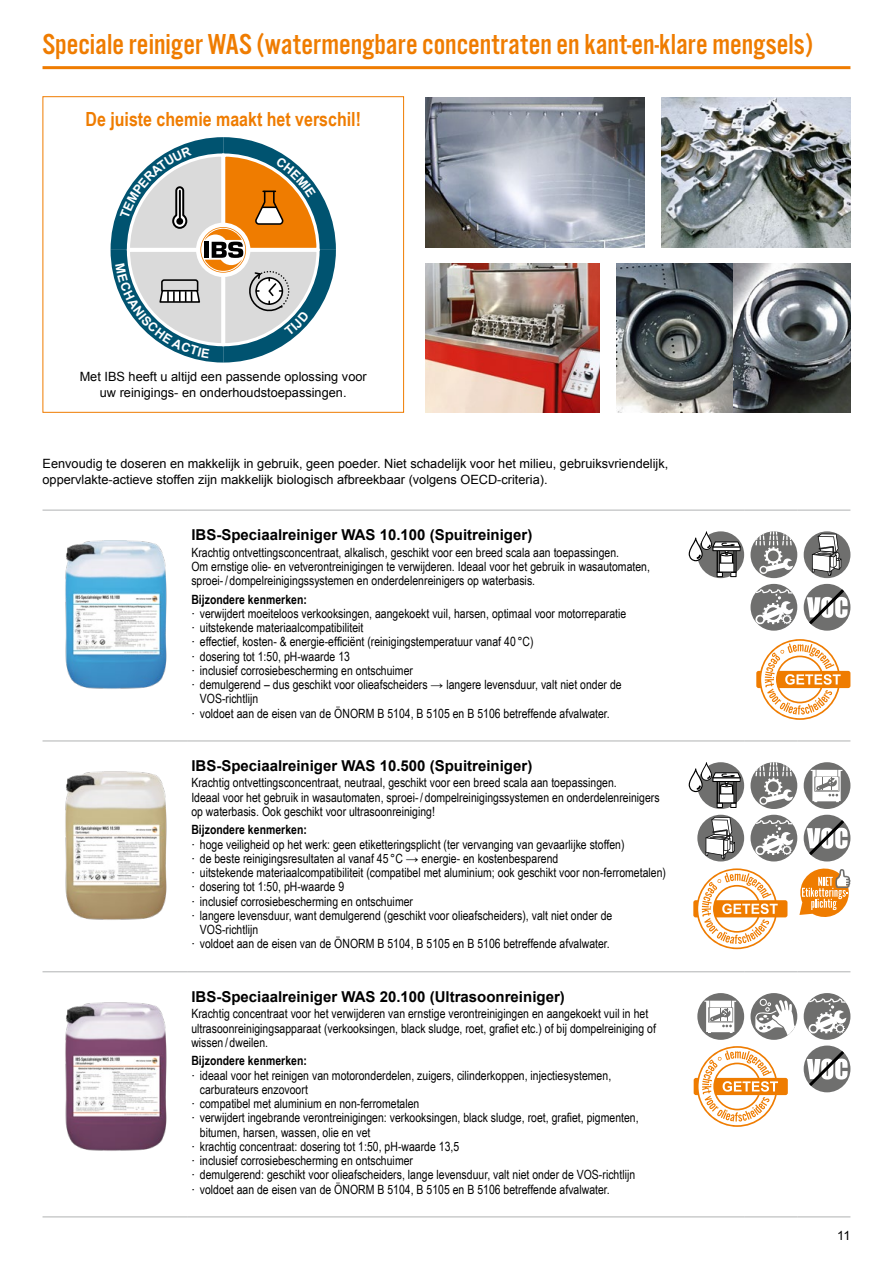
<style>
.page{position:relative;width:893px;height:1263px;background:#fff}
.page>*{position:absolute;margin:0;border:0;box-sizing:border-box;transform-origin:0 0}
.t1{font:30px "Alternate Got No 3 D";color:#ef7c00}
.t2{font:700 19.5px "Arial Narrow";color:#ef7c00}
.t3{font:700 15px "Arial";color:#000}
.t4{font:12.75px/14.2px "Arial Narrow";color:#000}
.t5{font:12.75px/15.8px "Arial";color:#000}
.t6{font:700 12.75px "Arial Narrow";color:#000}
.s1{font-family:"Arial"}
</style>
<div class="page">
<svg style="left:693px;top:868px;width:94px;height:81px"></svg>
<hr style="left:43px;top:66px;width:807px;height:3px;background:#ef7c00">
<hr style="left:43px;top:510px;width:144px;height:1px;background:#b1b2b3">
<hr style="left:187px;top:510px;width:504px;height:1px;background:#b1b2b3">
<hr style="left:691px;top:510px;width:53px;height:1px;background:#b1b2b3">
<hr style="left:744px;top:510px;width:53px;height:1px;background:#b1b2b3">
<hr style="left:797px;top:510px;width:53px;height:1px;background:#b1b2b3">
<hr style="left:43px;top:740px;width:144px;height:1px;background:#b1b2b3">
<hr style="left:187px;top:740px;width:504px;height:1px;background:#b1b2b3">
<hr style="left:691px;top:740px;width:53px;height:1px;background:#b1b2b3">
<hr style="left:744px;top:740px;width:53px;height:1px;background:#b1b2b3">
<hr style="left:797px;top:740px;width:53px;height:1px;background:#b1b2b3">
<hr style="left:43px;top:971px;width:144px;height:1px;background:#b1b2b3">
<hr style="left:187px;top:971px;width:504px;height:1px;background:#b1b2b3">
<hr style="left:691px;top:971px;width:53px;height:1px;background:#b1b2b3">
<hr style="left:744px;top:971px;width:53px;height:1px;background:#b1b2b3">
<hr style="left:797px;top:971px;width:53px;height:1px;background:#b1b2b3">
<hr style="left:43px;top:1216px;width:144px;height:1px;background:#b1b2b3">
<hr style="left:187px;top:1216px;width:504px;height:1px;background:#b1b2b3">
<hr style="left:691px;top:1216px;width:53px;height:1px;background:#b1b2b3">
<hr style="left:744px;top:1216px;width:53px;height:1px;background:#b1b2b3">
<hr style="left:797px;top:1216px;width:53px;height:1px;background:#b1b2b3">
<img style="left:65px;top:540px;width:102px;height:149px">
<div style="left:697px;top:531px;width:47px;height:47px;background:#6f6f6e;border-radius:50%"></div>
<svg style="left:688px;top:531px;width:53px;height:46px"></svg>
<div style="left:750px;top:531px;width:47px;height:47px;background:#6f6f6e;border-radius:50%"></div>
<svg style="left:755px;top:531px;width:38px;height:43px"></svg>
<div style="left:750px;top:584px;width:47px;height:47px;background:#6f6f6e;border-radius:50%"></div>
<svg style="left:755px;top:589px;width:38px;height:36px"></svg>
<div style="left:804px;top:531px;width:46px;height:47px;background:#6f6f6e;border-radius:50%"></div>
<svg style="left:812px;top:533px;width:29px;height:43px"></svg>
<div style="left:804px;top:584px;width:46px;height:47px;background:#6f6f6e;border-radius:50%"></div>
<svg style="left:807px;top:589px;width:41px;height:35px"></svg>
<img style="left:65px;top:771px;width:102px;height:149px">
<div style="left:697px;top:762px;width:47px;height:47px;background:#6f6f6e;border-radius:50%"></div>
<svg style="left:688px;top:762px;width:53px;height:46px"></svg>
<div style="left:697px;top:815px;width:47px;height:46px;background:#6f6f6e;border-radius:50%"></div>
<svg style="left:706px;top:817px;width:29px;height:42px"></svg>
<div style="left:750px;top:762px;width:47px;height:47px;background:#6f6f6e;border-radius:50%"></div>
<svg style="left:755px;top:762px;width:38px;height:43px"></svg>
<div style="left:750px;top:815px;width:47px;height:46px;background:#6f6f6e;border-radius:50%"></div>
<svg style="left:755px;top:820px;width:38px;height:36px"></svg>
<div style="left:804px;top:762px;width:46px;height:47px;background:#6f6f6e;border-radius:50%"></div>
<svg style="left:811px;top:770px;width:31px;height:32px"></svg>
<div style="left:804px;top:815px;width:46px;height:46px;background:#6f6f6e;border-radius:50%"></div>
<svg style="left:807px;top:820px;width:41px;height:35px"></svg>
<svg style="left:799px;top:868px;width:52px;height:49px"></svg>
<img style="left:65px;top:1002px;width:102px;height:149px">
<div style="left:697px;top:993px;width:47px;height:47px;background:#6f6f6e;border-radius:50%"></div>
<svg style="left:704px;top:1001px;width:32px;height:32px"></svg>
<div style="left:750px;top:993px;width:47px;height:47px;background:#6f6f6e;border-radius:50%"></div>
<svg style="left:755px;top:999px;width:40px;height:36px"></svg>
<div style="left:804px;top:993px;width:46px;height:47px;background:#6f6f6e;border-radius:50%"></div>
<svg style="left:808px;top:998px;width:38px;height:36px"></svg>
<div style="left:804px;top:1045px;width:46px;height:47px;background:#6f6f6e;border-radius:50%"></div>
<svg style="left:807px;top:1051px;width:41px;height:35px"></svg>
<div style="left:43px;top:96px;width:361px;height:317px;border:1px solid #ef7c00"></div>
<img style="left:616px;top:263px;width:234px;height:150px">
<img style="left:661px;top:98px;width:189px;height:149px">
<img style="left:425px;top:98px;width:219px;height:149px">
<img style="left:425px;top:263px;width:175px;height:150px">
<svg style="left:756px;top:639px;width:94px;height:81px"></svg>
<svg style="left:694px;top:1046px;width:94px;height:81px"></svg>
<svg style="left:111px;top:137px;width:225px;height:226px"></svg>
<h1 class="t1" style="left:43px;top:28px;width:772px">Speciale reiniger WAS (watermengbare concentraten en kant-en-klare mengsels)</h1>
<h2 class="t2" style="left:85px;top:105px;width:277px">De juiste chemie maakt het verschil!</h2>
<p class="t5" style="left:80px;top:369px;width:289px;text-align:center">Met IBS heeft u altijd een passende oplossing voor uw reinigings- en onderhoudstoepassingen.</p>
<p class="t5" style="left:43px;top:456px;width:627px">Eenvoudig te doseren en makkelijk in gebruik, geen poeder. Niet schadelijk voor het milieu, gebruiksvriendelijk, oppervlakte-actieve stoffen zijn makkelijk biologisch afbreekbaar (volgens OECD-criteria).</p>
<p class="t3" style="left:191px;top:524px;width:342px">IBS-Speciaalreiniger WAS 10.100 (Spuitreiniger)</p>
<p class="t4" style="left:191px;top:544px;width:460px">Krachtig ontvettingsconcentraat, alkalisch, geschikt voor een breed scala aan toepassingen.<br>Om ernstige olie- en vetverontreinigingen te verwijderen. Ideaal voor het gebruik in wasautomaten, sproei-/ dompelreinigingssystemen en onderdelenreinigers op waterbasis.</p>
<p class="t6" style="left:191px;top:589px;width:117px">Bijzondere kenmerken:</p>
<p class="t4" style="left:191px;top:606px;width:436px"><span class="s1">∙</span> verwijdert moeiteloos verkooksingen, aangekoekt vuil, harsen, optimaal voor motorreparatie</p>
<p class="t4" style="left:191px;top:620px;width:174px"><span class="s1">∙</span> uitstekende materiaalcompatibiliteit</p>
<p class="t4" style="left:191px;top:634px;width:344px"><span class="s1">∙</span> effectief, kosten- &amp; energie-efficiënt (reinigingstemperatuur vanaf 40 °C)</p>
<p class="t4" style="left:191px;top:648px;width:160px"><span class="s1">∙</span> dosering tot 1:50, pH-waarde 13</p>
<p class="t4" style="left:191px;top:663px;width:223px"><span class="s1">∙</span> inclusief corrosiebescherming en ontschuimer</p>
<p class="t4" style="left:191px;top:677px;width:432px"><span class="s1">∙</span> demulgerend – dus geschikt voor olieafscheiders → langere levensduur, valt niet onder de</p>
<p class="t4" style="left:200px;top:691px;width:60px">VOS-richtlijn</p>
<p class="t4" style="left:191px;top:705px;width:420px"><span class="s1">∙</span> voldoet aan de eisen van de ÖNORM B 5104, B 5105 en B 5106 betreffende afvalwater.</p>
<p class="t3" style="left:191px;top:755px;width:342px">IBS-Speciaalreiniger WAS 10.500 (Spuitreiniger)</p>
<p class="t4" style="left:191px;top:775px;width:470px">Krachtig ontvettingsconcentraat, neutraal, geschikt voor een breed scala aan toepassingen.<br>Ideaal voor het gebruik in wasautomaten, sproei-/ dompelreinigingssystemen en onderdelenreinigers op waterbasis. Ook geschikt voor ultrasoonreiniging!</p>
<p class="t6" style="left:191px;top:820px;width:117px">Bijzondere kenmerken:</p>
<p class="t4" style="left:191px;top:836px;width:435px"><span class="s1">∙</span> hoge veiligheid op het werk: geen etiketteringsplicht (ter vervanging van gevaarlijke stoffen)</p>
<p class="t4" style="left:191px;top:851px;width:368px"><span class="s1">∙</span> de beste reinigingsresultaten al vanaf 45 °C → energie- en kostenbesparend</p>
<p class="t4" style="left:191px;top:865px;width:476px"><span class="s1">∙</span> uitstekende materiaalcompatibiliteit (compatibel met aluminium; ook geschikt voor non-ferrometalen)</p>
<p class="t4" style="left:191px;top:879px;width:154px"><span class="s1">∙</span> dosering tot 1:50, pH-waarde 9</p>
<p class="t4" style="left:191px;top:893px;width:223px"><span class="s1">∙</span> inclusief corrosiebescherming en ontschuimer</p>
<p class="t4" style="left:191px;top:908px;width:423px"><span class="s1">∙</span> langere levensduur, want demulgerend (geschikt voor olieafscheiders), valt niet onder de</p>
<p class="t4" style="left:200px;top:922px;width:60px">VOS-richtlijn</p>
<p class="t4" style="left:191px;top:936px;width:420px"><span class="s1">∙</span> voldoet aan de eisen van de ÖNORM B 5104, B 5105 en B 5106 betreffende afvalwater.</p>
<p class="t3" style="left:191px;top:986px;width:375px">IBS-Speciaalreiniger WAS 20.100 (Ultrasoonreiniger)</p>
<p class="t4" style="left:191px;top:1006px;width:466px">Krachtig concentraat voor het verwijderen van ernstige verontreinigingen en aangekoekt vuil in het ultrasoonreinigingsapparaat (verkooksingen, black sludge, roet, grafiet etc.) of bij dompelreiniging of wissen / dweilen.</p>
<p class="t6" style="left:191px;top:1051px;width:117px">Bijzondere kenmerken:</p>
<p class="t4" style="left:191px;top:1067px;width:421px"><span class="s1">∙</span> ideaal voor het reinigen van motoronderdelen, zuigers, cilinderkoppen, injectiesystemen,</p>
<p class="t4" style="left:200px;top:1082px;width:110px">carburateurs enzovoort</p>
<p class="t4" style="left:191px;top:1096px;width:230px"><span class="s1">∙</span> compatibel met aluminium en non-ferrometalen</p>
<p class="t4" style="left:191px;top:1110px;width:449px"><span class="s1">∙</span> verwijdert ingebrande verontreinigingen: verkooksingen, black sludge, roet, grafiet, pigmenten,</p>
<p class="t4" style="left:200px;top:1124px;width:172px">bitumen, harsen, wassen, olie en vet</p>
<p class="t4" style="left:191px;top:1139px;width:269px"><span class="s1">∙</span> krachtig concentraat: dosering tot 1:50, pH-waarde 13,5</p>
<p class="t4" style="left:191px;top:1153px;width:223px"><span class="s1">∙</span> inclusief corrosiebescherming en ontschuimer</p>
<p class="t4" style="left:191px;top:1167px;width:445px"><span class="s1">∙</span> demulgerend: geschikt voor olieafscheiders, lange levensduur, valt niet onder de VOS-richtlijn</p>
<p class="t4" style="left:191px;top:1181px;width:420px"><span class="s1">∙</span> voldoet aan de eisen van de ÖNORM B 5104, B 5105 en B 5106 betreffende afvalwater.</p>
<p class="t5" style="left:837px;top:1227px;width:15px">11</p>
</div>
